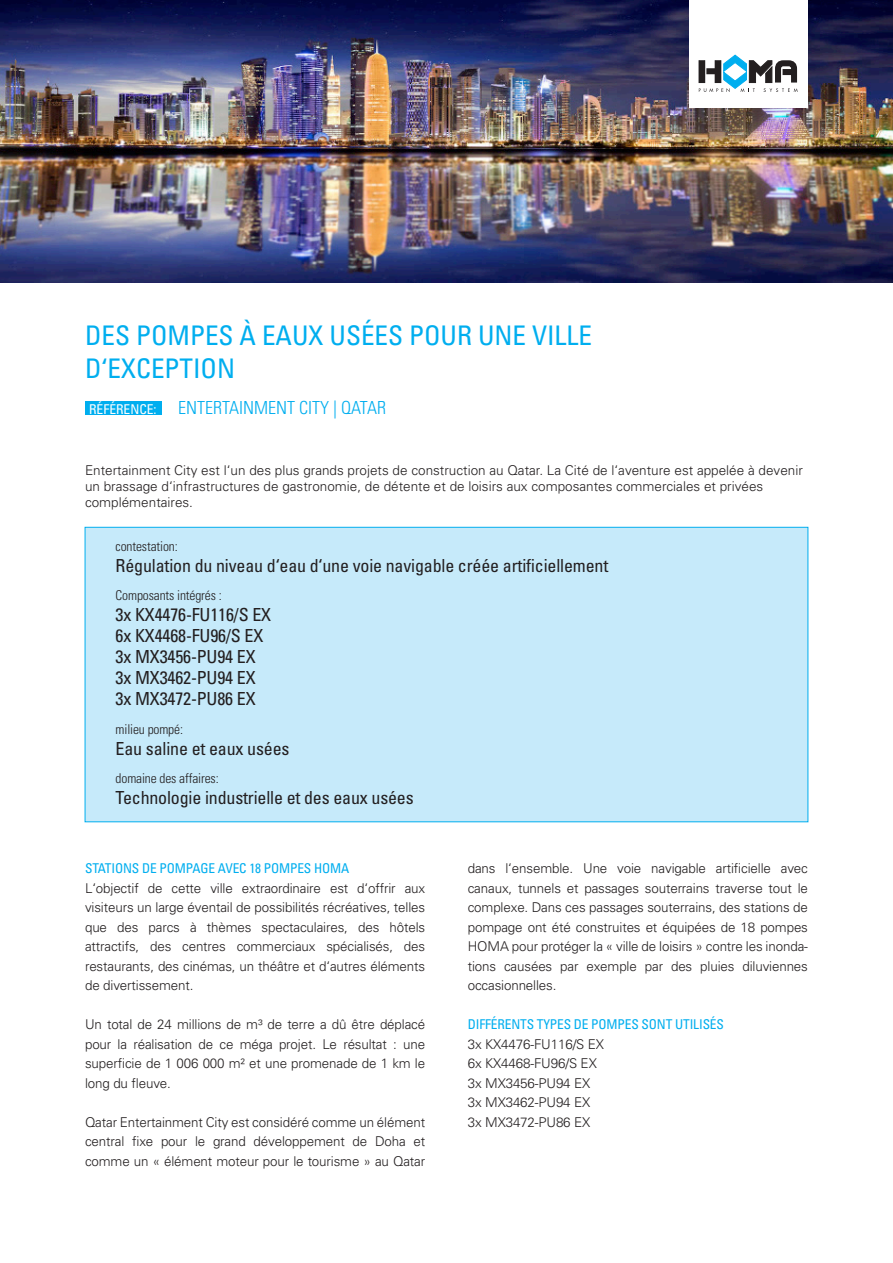
<style>
.page{position:relative;width:893px;height:1263px;background:#fff}
.page>*{position:absolute;margin:0;border:0;box-sizing:border-box;transform-origin:0 0}
.t1{font:condensed 27px/32.4px "Univers";color:#00aeef}
.t2{font:condensed 18px/21px "Univers";letter-spacing:-.01em;color:#231f20}
.t3{font:300 condensed 18px "Univers";color:#00aeef}
.t4{font:300 13.5px/19.5px "Univers";letter-spacing:-.01em;color:#231f20;text-align:justify}
.t5{font:condensed 13.5px "Univers";letter-spacing:-.01em;color:#00aeef}
.t6{font:300 condensed 13.5px "Univers";letter-spacing:-.01em;color:#231f20}
.t7{font:condensed 13.5px "Univers";color:#fff}
</style>
<div class="page">
<div style="left:85px;top:527px;width:723px;height:295px;background:#c6eafa;border:1px solid #00aeef"></div>
<img style="left:0;top:0;width:893px;height:283px">
<div style="left:689px;top:0;width:118px;height:107px;background:#fff"></div>
<svg style="left:699px;top:55px;width:99px;height:37px"></svg>
<div style="left:85px;top:401px;width:77px;height:13px;background:#00aeef"></div>
<h1 class="t1" style="left:85px;top:319px;width:509px">Des pompes à eaux usées pour une ville d‘exception</h1>
<h2 class="t3" style="left:178px;top:397px;width:209px">Entertainment City | Qatar</h2>
<p class="t7" style="left:89px;top:400px;width:69px">Référence:</p>
<p class="t4" style="left:85px;top:462px;width:719px;line-height:16.2px;text-align:left">Entertainment City est l‘un des plus grands projets de construction au Qatar. La Cité de l‘aventure est appelée à devenir un brassage d‘infrastructures de gastronomie, de détente et de loisirs aux composantes commerciales et privées complémentaires.</p>
<p class="t6" style="left:116px;top:538px;width:64px">contestation:</p>
<h2 class="t2" style="left:116px;top:554px;width:494px">Régulation du niveau d‘eau d‘une voie navigable créée artificiellement</h2>
<p class="t6" style="left:116px;top:587px;width:108px">Composants intégrés :</p>
<h2 class="t2" style="left:116px;top:604px;width:147px">3x KX4476-FU 116/S EX<br>6x KX4468-FU 96/S EX<br>3x MX3456-PU 94 EX<br>3x MX3462-PU 94 EX<br>3x MX3472-PU 86 EX</h2>
<p class="t6" style="left:116px;top:721px;width:69px">milieu pompé:</p>
<h2 class="t2" style="left:116px;top:737px;width:175px">Eau saline et eaux usées</h2>
<p class="t6" style="left:116px;top:770px;width:104px">domaine des affaires:</p>
<h2 class="t2" style="left:116px;top:787px;width:300px">Technologie industrielle et des eaux usées</h2>
<p class="t5" style="left:85px;top:860px;width:247px">Stations d e pompage avec 18 pompes HOMA</p>
<p class="t4" style="left:85px;top:878px;width:342px">L‘objectif de cette ville extraordinaire est d‘offrir aux visiteurs un large éventail de possibilités récréatives, telles que des parcs à thèmes spectaculaires, des hôtels attractifs, des centres commerciaux spécialisés, des restaurants, des cinémas, un théâtre et d‘autres éléments de divertissement.</p>
<p class="t4" style="left:85px;top:1014px;width:342px">Un total de 24 millions de m³ de terre a dû être déplacé pour la réalisation de ce méga projet. Le résultat : une superficie de 1 006 000 m² et une promenade de 1 km le long du fleuve.</p>
<p class="t4" style="left:85px;top:1112px;width:342px">Qatar Entertainment City est considéré comme un élément central fixe pour le grand développement de Doha et comme un « élément moteur pour le tourisme » au Qatar</p>
<p class="t4" style="left:468px;top:858px;width:342px">dans l‘ensemble. Une voie navigable artificielle avec canaux, tunnels et passages souterrains traverse tout le complexe. Dans ces passages souterrains, des stations de pompage ont été construites et équipées de 18 pompes HOMA pour protéger la « ville de loisirs » contre les inonda&shy;tions causées par exemple par des pluies diluviennes occasionnelles.</p>
<p class="t5" style="left:468px;top:1016px;width:258px">Différents types d e pompes sont utilisés</p>
<p class="t4" style="left:468px;top:1034px;width:138px;text-align:left">3x KX4476-FU116/S EX<br>6x KX4468-FU96/S EX<br>3x MX3456-PU94 EX<br>3x MX3462-PU94 EX<br>3x MX3472-PU86 EX</p>
</div>
